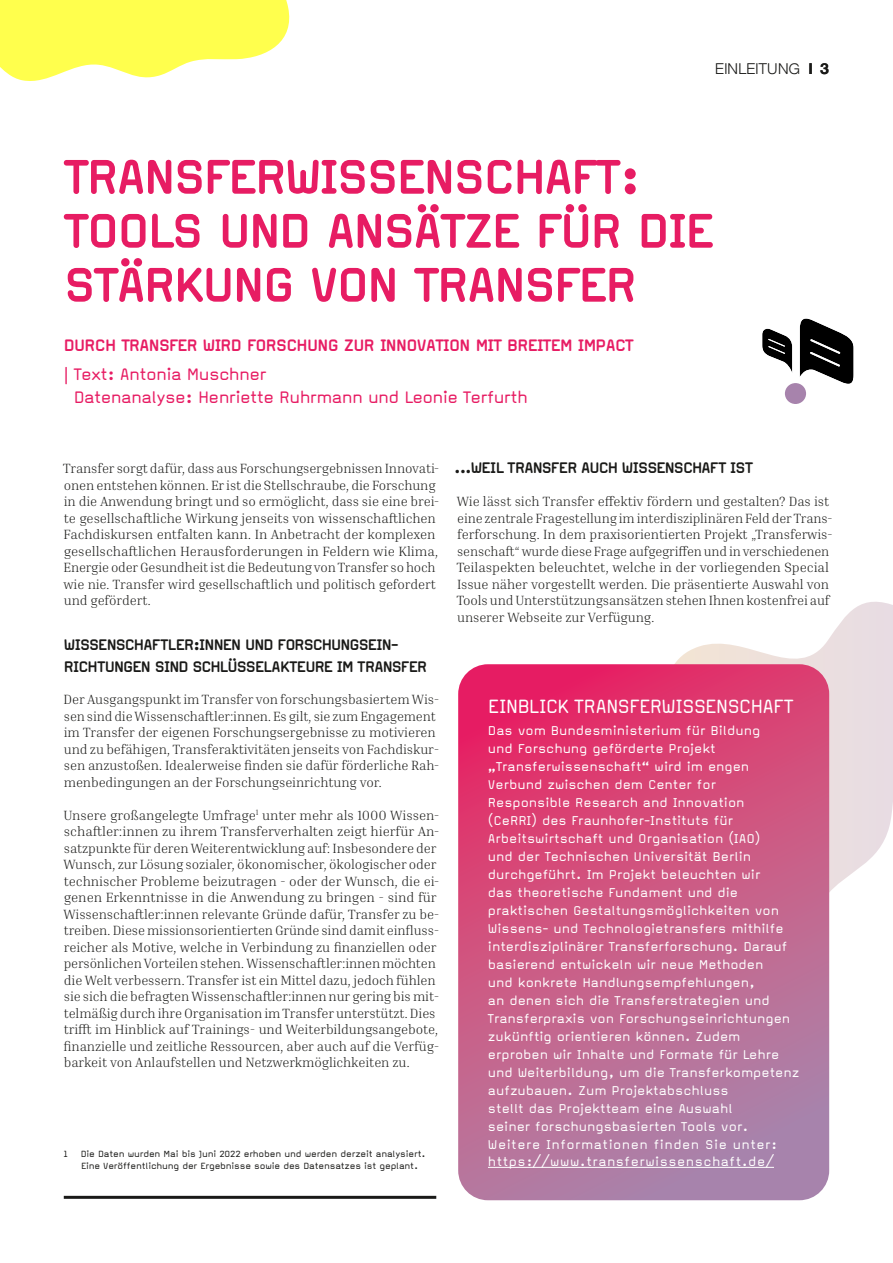
<style>
.page{position:relative;width:893px;height:1263px;background:#fff}
.page>*{position:absolute;margin:0;border:0;box-sizing:border-box;transform-origin:0 0}
.t1{font:700 57px/54px "Magda Clean";letter-spacing:-.035em;color:#e71c63}
.t2{font:22.5px "Magda Clean";letter-spacing:-.035em;color:#fff}
.t3{font:19.5px/22.5px "Magda Clean";letter-spacing:-.035em;color:#e71c63}
.t4{font:700 19.5px "Magda Clean";letter-spacing:-.035em;color:#e71c63}
.t5{font:700 18px/21.6px "Magda Clean";letter-spacing:-.05em;color:#1a1a18}
.t6{font:15px/18px "Magda Clean";letter-spacing:-.005em;color:#fff}
.t7{font:15px "Magda Clean";letter-spacing:.03em;color:#fff}
.t8{font:15px "Olnova";letter-spacing:.015em;color:#1a1a18}
.t9{font:300 13.5px/16.5px "Inria Serif";letter-spacing:-.01em;color:#1a1a18}
.t10{font:10.5px/12.6px "Magda Clean";letter-spacing:-.02em;color:#1a1a18}
.s1{font-weight:700}
</style>
<div class="page">
<svg style="left:675px;top:602px;width:218px;height:447px"></svg>
<hr style="left:64px;top:1196px;width:372px;height:3px;background:#1a1a18">
<svg style="left:458px;top:664px;width:371px;height:536px;background:#c85c88"></svg>
<hr style="left:488px;top:1167px;width:286px;height:1px;background:#fff">
<svg style="left:762px;top:318px;width:92px;height:68px"></svg>
<div style="left:785px;top:383px;width:21px;height:21px;background:#a783ac;border-radius:50%"></div>
<svg style="left:0;top:0;width:290px;height:81px"></svg>
<p class="t8" style="left:715px;top:60px;width:116px">EINLEITUNG <span class="s1">I 3</span></p>
<h1 class="t1" style="left:64px;top:149px;width:652px">TRANSFERWISSENSCHAFT:<br>TOOLS UND ANSÄTZE FÜR DIE<br>STÄRKUNG VON TRANSFER</h1>
<h3 class="t4" style="left:64px;top:335px;width:571px">DURCH TRANSFER WIRD FORSCHUNG ZUR INNOVATION MIT BREITEM IMPACT</h3>
<h3 class="t3" style="left:74px;top:363px;width:456px;text-indent:-10px">| Text: Antonia Muschner<br>Datenanalyse: Henriette Ruhrmann und Leonie Terfurth</h3>
<p class="t9" style="left:63px;top:460px;width:378px">Transfer sorgt dafür, dass aus Forschungsergebnissen Innovati&shy;onen entstehen können. Er ist die Stellschraube, die Forschung in die Anwendung bringt und so ermöglicht, dass sie eine brei&shy;te gesellschaftliche Wirkung jenseits von wissenschaftlichen Fachdiskursen entfalten kann. In Anbetracht der komplexen gesellschaftlichen Herausforderungen in Feldern wie Klima, Energie oder Gesundheit ist die Bedeutung von Transfer so hoch wie nie. Transfer wird gesellschaftlich und politisch gefordert und gefördert.</p>
<h3 class="t5" style="left:64px;top:634px;width:365px">WISSENSCHAFTLER:INNEN UND FORSCHUNGSEIN-<br>RICHTUNGEN SIND SCHLÜSSELAKTEURE IM TRANSFER</h3>
<p class="t9" style="left:64px;top:691px;width:377px">Der Ausgangspunkt im Transfer von forschungsbasiertem Wis&shy;sen sind die Wissenschaftler:innen. Es gilt, sie zum Engagement im Transfer der eigenen Forschungsergebnisse zu motivieren und zu befähigen, Transferaktivitäten jenseits von Fachdiskur&shy;sen anzustoßen. Idealerweise finden sie dafür förderliche Rah&shy;menbedingungen an der Forschungseinrichtung vor.</p>
<p class="t9" style="left:63px;top:806px;width:378px">Unsere großangelegte Umfrage<sup>1</sup> unter mehr als 1000 Wissen&shy;schaftler:innen zu ihrem Transferverhalten zeigt hierfür An&shy;satzpunkte für deren Weiterentwicklung auf: Insbesondere der Wunsch, zur Lösung sozialer, ökonomischer, ökologischer oder technischer Probleme beizutragen - oder der Wunsch, die ei&shy;genen Erkenntnisse in die Anwendung zu bringen - sind für Wissenschaftler:innen relevante Gründe dafür, Transfer zu be&shy;treiben. Diese missionsorientierten Gründe sind damit einfluss&shy;reicher als Motive, welche in Verbindung zu finanziellen oder persönlichen Vorteilen stehen. Wissenschaftler:innen möchten die Welt verbessern. Transfer ist ein Mittel dazu, jedoch fühlen sie sich die befragten Wissenschaftler:innen nur gering bis mit&shy;telmäßig durch ihre Organisation im Transfer unterstützt. Dies trifft im Hinblick auf Trainings- und Weiterbildungsangebote, finanzielle und zeitliche Ressourcen, aber auch auf die Verfüg&shy;barkeit von Anlaufstellen und Netzwerkmöglichkeiten zu.</p>
<p class="t10" style="left:81px;top:1147px;width:346px;text-indent:-17px">1 Die Daten wurden Mai bis Juni 2022 erhoben und werden derzeit analysiert.<br>Eine Veröffentlichung der Ergebnisse sowie des Datensatzes ist geplant.</p>
<h3 class="t5" style="left:454px;top:457px;width:301px">...WEIL TRANSFER AUCH WISSENSCHAFT IST</h3>
<p class="t9" style="left:457px;top:493px;width:378px">Wie lässt sich Transfer effektiv fördern und gestalten? Das ist eine zentrale Fragestellung im interdisziplinären Feld der Trans&shy;ferforschung. In dem praxisorientierten Projekt „Transferwis&shy;senschaft“ wurde diese Frage aufgegriffen und in verschiedenen Teilaspekten beleuchtet, welche in der vorliegenden Special Issue näher vorgestellt werden. Die präsentierte Auswahl von Tools und Unterstützungsansätzen stehen Ihnen kostenfrei auf unserer Webseite zur Verfügung.</p>
<h2 class="t2" style="left:488px;top:695px;width:307px">EINBLICK TRANSFERWISSENSCHAFT</h2>
<p class="t6" style="left:488px;top:722px;width:313px">Das vom Bundesministerium für Bildung<br>und Forschung geförderte Projekt „Transferwissenschaft“ wird im engen Verbund zwischen dem Center for Responsible Research and Innovation<br>(CeRRI) des Fraunhofer-Instituts für Arbeitswirtschaft und Organisation (IAO)<br>und der Technischen Universität Berlin durchgeführt. Im Projekt beleuchten wir<br>das theoretische Fundament und die praktischen Gestaltungsmöglichkeiten von Wissens- und Technologietransfers mithilfe interdisziplinärer Transferforschung. Darauf basierend entwickeln wir neue Methoden<br>und konkrete Handlungsempfehlungen,<br>an denen sich die Transferstrategien und Transferpraxis von Forschungseinrichtungen zukünftig orientieren können. Zudem erproben wir Inhalte und Formate für Lehre und Weiterbildung, um die Transferkompetenz aufzubauen. Zum Projektabschluss<br>stellt das Projektteam eine Auswahl<br>seiner forschungsbasierten Tools vor.<br>Weitere Informationen finden Sie unter:</p>
<p class="t7" style="left:488px;top:1153px;width:288px">https://www.transferwissenschaft.de/</p>
</div>
